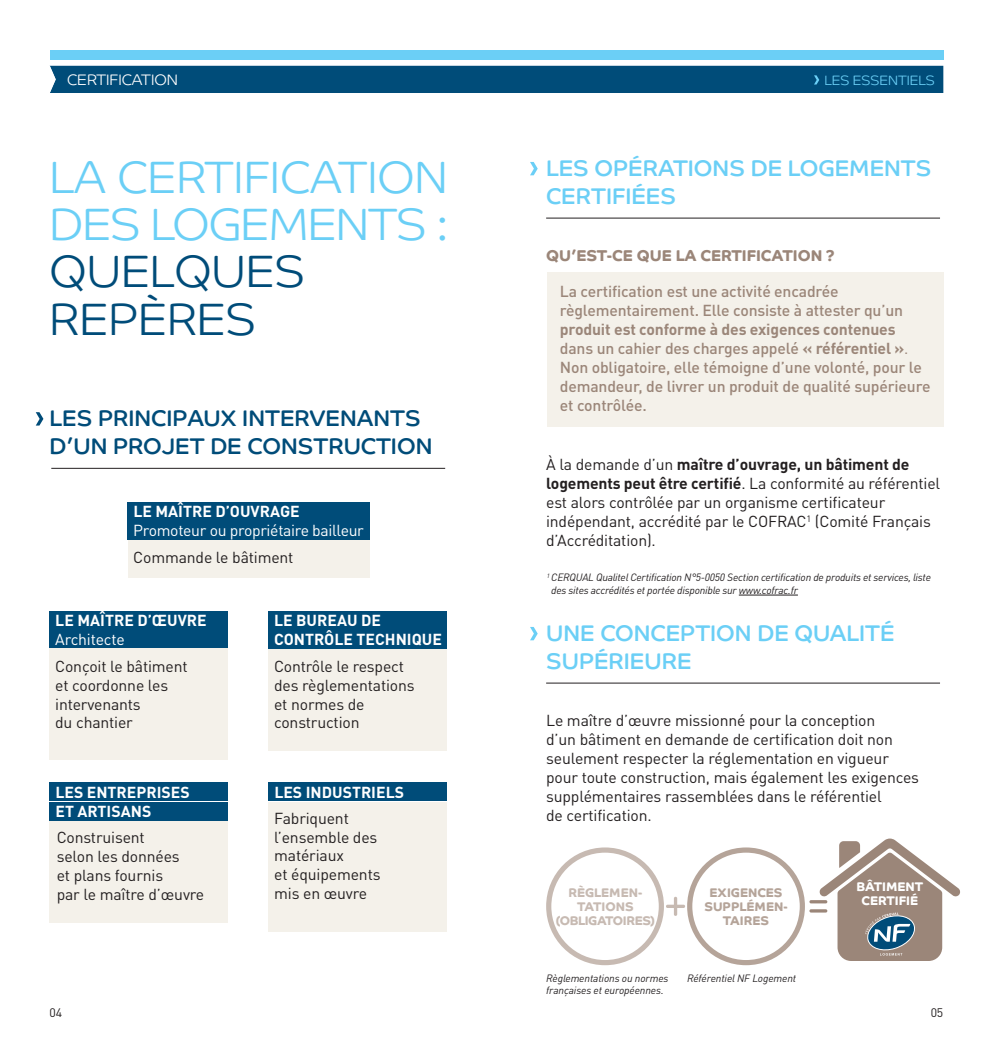
<style>
.page{position:relative;width:993px;height:1042px;background:#fff}
.page>*{position:absolute;margin:0;border:0;box-sizing:border-box;transform-origin:0 0}
.t1{font:300 45.5px/47.2px "Co Headline";color:#6bcff6}
.t2{font:300 45.5px/47.2px "Co Headline";color:#004c79}
.t3{font:22.75px/27.3px "Co Headline";color:#6bcff6}
.t4{font:22.75px/27.3px "Co Headline";color:#004c79}
.t5{font:15.75px/18.9px "DIN Pro";letter-spacing:-.01em;color:#231f20}
.t6{font:500 15.75px/18.9px "DIN Pro";letter-spacing:-.01em;color:#9b8679}
.t7{font:700 15.75px/18.9px "DIN Pro";color:#fff}
.t8{font:15.75px "DIN Pro";letter-spacing:-.02em;color:#fff}
.t9{font:700 15.75px "Co Headline";color:#9b8679}
.t10{font:300 15.22px "Co Headline";color:#fff}
.t11{font:300 13.65px "Co Headline";color:#6bcff6}
.t12{font:700 12.6px/13.8px "Co Headline";letter-spacing:-.03em;color:#c7bab2;text-align:center}
.t13{font:700 12.6px/13.8px "Co Headline";color:#b5a499;text-align:center}
.t14{font:700 12.6px/13.8px "Co Headline";color:#fff;text-align:center}
.t15{font:12.25px "DIN Pro";color:#231f20}
.t16{font:italic 10.5px/12.2px "DIN Pro";letter-spacing:-.02em;color:#231f20}
.s1{font-weight:700}
.s2{font-weight:400}
</style>
<div class="page">
<div style="left:268px;top:610px;width:178px;height:19px;background:#004c79"></div>
<div style="left:268px;top:630px;width:178px;height:19px;background:#004c79"></div>
<div style="left:687px;top:847px;width:117px;height:118px;border:5px solid #b5a499;border-radius:50%"></div>
<div style="left:546px;top:272px;width:397px;height:155px;background:#f4f1ea"></div>
<div style="left:128px;top:539px;width:241px;height:38px;background:#f4f1ea"></div>
<div style="left:268px;top:649px;width:178px;height:101px;background:#f4f1ea"></div>
<div style="left:50px;top:50px;width:893px;height:10px;background:#6bcff6"></div>
<div style="left:50px;top:66px;width:893px;height:27px;background:#004c79"></div>
<svg style="left:36px;top:412px;width:7px;height:13px"></svg>
<svg style="left:530px;top:162px;width:7px;height:13px"></svg>
<svg style="left:530px;top:627px;width:7px;height:13px"></svg>
<hr style="left:51px;top:468px;width:394px;height:1px;background:#231f20">
<hr style="left:546px;top:218px;width:393px;height:1px;background:#231f20">
<hr style="left:546px;top:683px;width:393px;height:1px;background:#231f20">
<div style="left:268px;top:802px;width:178px;height:129px;background:#f4f1ea"></div>
<div style="left:268px;top:782px;width:178px;height:19px;background:#004c79"></div>
<div style="left:127px;top:502px;width:242px;height:18px;background:#004c79"></div>
<div style="left:127px;top:521px;width:242px;height:19px;background:#004c79"></div>
<div style="left:49px;top:821px;width:178px;height:101px;background:#f4f1ea"></div>
<div style="left:49px;top:782px;width:179px;height:19px;background:#004c79"></div>
<div style="left:49px;top:802px;width:179px;height:19px;background:#004c79"></div>
<div style="left:49px;top:610px;width:179px;height:19px;background:#004c79"></div>
<div style="left:49px;top:630px;width:179px;height:19px;background:#004c79"></div>
<div style="left:50px;top:648px;width:178px;height:111px;background:#f4f1ea"></div>
<div style="left:546px;top:847px;width:117px;height:118px;border:5px solid #c7bab2;border-radius:50%"></div>
<div style="left:673px;top:897px;width:4px;height:19px;border:2px solid #c7bab2"></div>
<svg style="left:673px;top:897px;width:5px;height:18px"></svg>
<div style="left:665px;top:904px;width:20px;height:4px;border:2px solid #c7bab2"></div>
<div style="left:809px;top:909px;width:18px;height:3px;border:2px solid #9b8679"></div>
<div style="left:809px;top:900px;width:18px;height:3px;border:2px solid #9b8679"></div>
<svg style="left:810px;top:838px;width:150px;height:123px"></svg>
<hr style="left:738px;top:595px;width:59px;height:1px;background:#231f20">
<p class="t10" style="left:67px;top:70px;width:110px">CERTI FICATION</p>
<p class="t11" style="left:824px;top:72px;width:112px">LES ESSENTIELS</p>
<h2 class="t3" style="left:546px;top:155px;width:387px">LES OPÉRATIONS DE LOGEMENTS<br>CERTIFIÉES</h2>
<h1 class="t1" style="left:50px;top:153px;width:399px">LA CERTIFICATION<br>DES LOG</h1>
<h1 class="t1" style="left:240px;top:200px;width:209px">EMENTS :</h1>
<h1 class="t2" style="left:50px;top:247px;width:257px">QUELQUES<br>REPÈRES</h1>
<p class="t9" style="left:546px;top:246px;width:290px">QU’EST-CE QUE LA CERTIFICATION ?</p>
<p class="t6" style="left:559px;top:280px;width:345px">La certification est une activité encadrée règlementairement. Elle consiste à attester qu’un</p>
<p class="t6" style="left:559px;top:318px;width:372px"><span class="s1">produit est conforme à des exigences contenues </span>dans un cahier des charges appelé <span class="s1">« référentiel »</span><span class="s2">.<br></span>Non obligatoire, elle témoigne d’une volonté, pour le demandeur, de livrer un produit de qualité supérieure et contrôlée.</p>
<h2 class="t4" style="left:50px;top:405px;width:381px">LES PRINCIPAUX INTERVENANTS<br>D’UN PROJET DE CONSTRUCTION</h2>
<p class="t5" style="left:546px;top:453px;width:395px">À la demande d’un <span class="s1">maître d’ouvrage, un bâtiment de logements peut être certifié</span>. La conformité au référentiel est alors contrôlée par un organisme certificateur indépendant, accrédité par le COFRAC<sup>1</sup> (Comité Français d’Accréditation).</p>
<p class="t7" style="left:133px;top:500px;width:166px">Le maître d’ouvrage</p>
<p class="t8" style="left:133px;top:517px;width:232px">Promoteur ou propriétaire bailleur</p>
<p class="t5" style="left:133px;top:546px;width:162px">Commande le bâtiment</p>
<p class="t7" style="left:55px;top:609px;width:151px">Le maître d’œuvre</p>
<p class="t8" style="left:55px;top:627px;width:71px">Architecte</p>
<p class="t5" style="left:55px;top:655px;width:134px">Conçoit le bâtiment et coordonne les intervenants<br>du chantier</p>
<p class="t7" style="left:55px;top:780px;width:136px">Les entreprises et artisans</p>
<p class="t5" style="left:57px;top:827px;width:149px">Construisent<br>selon les données<br>et plans fournis<br>par le maître d’œuvre</p>
<p class="t7" style="left:274px;top:609px;width:142px;text-indent:87px">de contrôle technique</p>
<p class="t7" style="left:274px;top:609px;width:64px">Le bureau</p>
<p class="t5" style="left:274px;top:655px;width:142px">Contrôle le respect des règlementations et normes de construction</p>
<p class="t7" style="left:274px;top:780px;width:131px">Les industriels</p>
<p class="t5" style="left:274px;top:807px;width:108px">Fabriquent l’ensemble des matériaux<br>et équipements mis en œuvre</p>
<p class="t16" style="left:551px;top:570px;width:381px;text-indent:-4px"><sup>1</sup> CERQUAL Qualitel Certification N°5-0050 Section certification de produits et services, liste des sites accrédités et portée disponible sur www.cofrac.fr</p>
<h2 class="t3" style="left:546px;top:619px;width:350px">UN E CONCEPTION DE QUALITÉ<br>SUPÉRIEURE</h2>
<p class="t5" style="left:546px;top:710px;width:374px">Le maître d’œuvre missionné pour la conception<br>d’un bâtiment en demande de certification doit non seulement respecter la réglementation en vigueur pour toute construction, mais également les exigences supplémentaires rassemblées dans le référentiel<br>de certification.</p>
<p class="t12" style="left:555px;top:886px;width:101px">RÈGLEMEN-<br>TATIONS (OBLIGATOIRES)</p>
<p class="t13" style="left:704px;top:886px;width:85px">EXIGENCES<br>SUPPLÉMEN-<br>TAIRES</p>
<p class="t16" style="left:546px;top:971px;width:124px">Règlementations ou normes françaises et européennes.</p>
<p class="t16" style="left:687px;top:971px;width:111px">Référentiel NF Logement</p>
<p class="t14" style="left:856px;top:880px;width:68px">BÂTIMENT<br>CERTIFIÉ</p>
<p class="t15" style="left:50px;top:1002px;width:14px">04</p>
<p class="t15" style="left:930px;top:1002px;width:14px">05</p>
</div>
